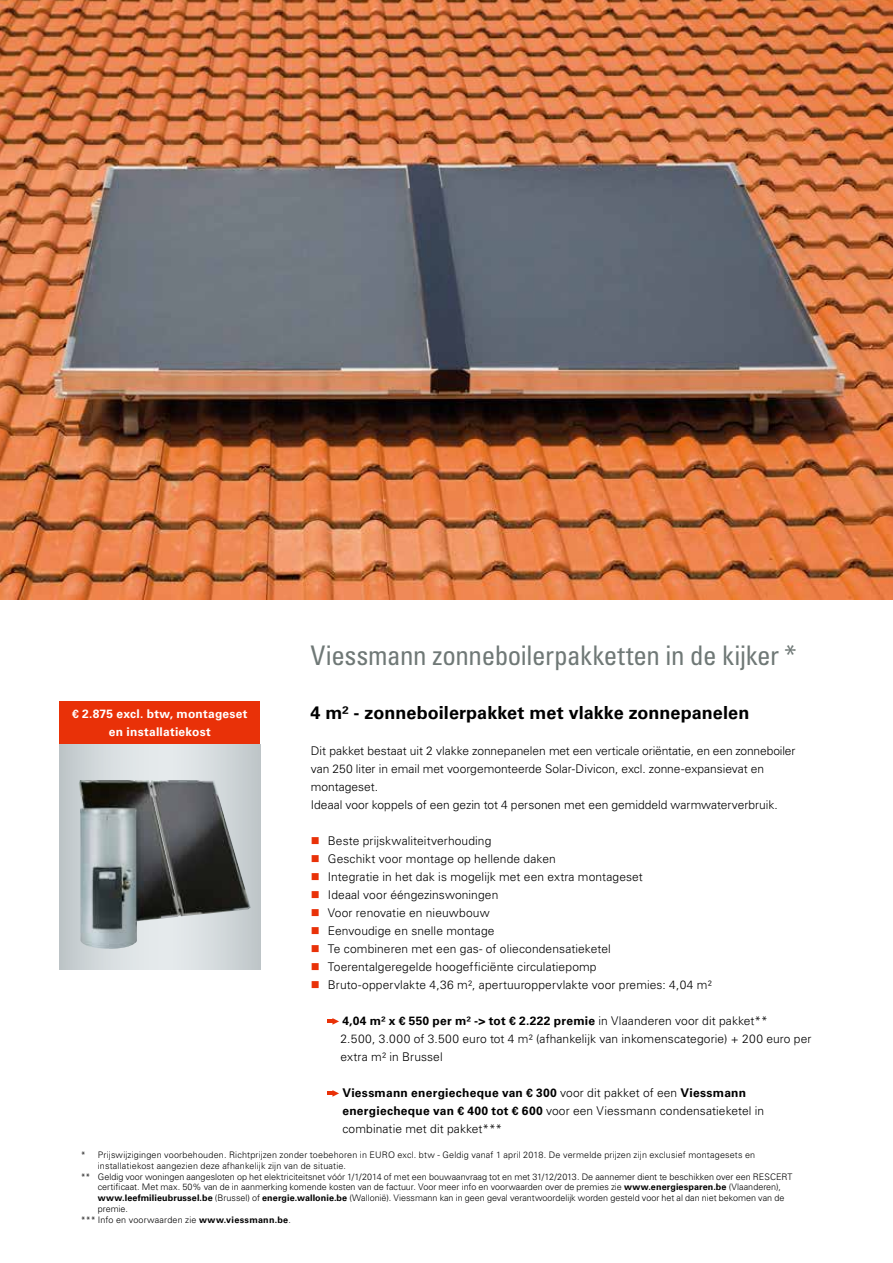
<style>
.page{position:relative;width:893px;height:1263px;background:#fff}
.page>*{position:absolute;margin:0;border:0;box-sizing:border-box;transform-origin:0 0}
.t1{font:condensed 27px "Univers LT Std";letter-spacing:-.015em;color:#6f7876}
.t2{font:700 18px "Univers LT Std";letter-spacing:.005em;color:#000}
.t3{font:300 12px/18px "Univers LT Std";letter-spacing:.005em;color:#000}
.t4{font:700 12px "Univers LT Std";letter-spacing:.02em;color:#fff}
.t5{font:300 9px "Univers LT Std";letter-spacing:.005em;color:#000}
.s1{font-weight:700}
</style>
<div class="page">
<img style="left:0;top:0;width:893px;height:600px">
<svg style="left:60px;top:744px;width:200px;height:225px;background:#cfd5d8"></svg>
<img style="left:79px;top:780px;width:172px;height:169px">
<div style="left:60px;top:702px;width:200px;height:42px;background:#e93108"></div>
<svg style="left:328px;top:1018px;width:11px;height:7px"></svg>
<svg style="left:328px;top:1090px;width:11px;height:7px"></svg>
<h1 class="t1" style="left:310px;top:638px;width:488px">Viessmann zonneboilerpakketten in de kijker *</h1>
<p class="t4" style="left:72px;top:707px;width:177px">€ 2.875 excl. btw, montageset</p>
<h2 class="t2" style="left:310px;top:702px;width:440px">4 m² - zonneboilerpakket met vlakke zonnepanelen</h2>
<p class="t4" style="left:109px;top:725px;width:104px">en installatiekost</p>
<p class="t3" style="left:311px;top:741px;width:486px">Dit pakket bestaat uit 2 vlakke zonnepanelen met een verticale oriëntatie, en een zonneboiler van 250 liter in email met voorgemonteerde Solar-Divicon, excl. zonne-expansievat en montageset.<br>Ideaal voor koppels of een gezin tot 4 personen met een gemiddeld warmwaterverbruik.</p>
<p class="t3" style="left:328px;top:831px;width:385px">Beste prijskwaliteitverhouding<br>Geschikt voor montage op hellende daken<br>Integratie in het dak is mogelijk met een extra montageset<br>Ideaal voor ééngezinswoningen<br>Voor renovatie en nieuwbouw<br>Eenvoudige en snelle montage<br>Te combineren met een gas- of oliecondensatieketel Toerentalgeregelde hoogefficiënte circulatiepomp<br>Bruto-oppervlakte 4,36 m², apertuuroppervlakte voor premies: 4,04 m²</p>
<p class="t3" style="left:341px;top:1011px;width:472px"><span class="s1">4,04 m² x € 550 per m² -&gt; tot € 2.222 premie</span> in Vlaanderen voor dit pakket**<br>2.500, 3.000 of 3.500 euro tot 4 m² (afhankelijk van inkomenscategorie) + 200 euro per extra m² in Brussel</p>
<p class="t3" style="left:342px;top:1083px;width:423px"><span class="s1">Viessmann energiecheque van € 300</span> voor dit pakket of een <span class="s1">Viessmann energiecheque van € 400 tot € 600</span> voor een Viessmann condensatieketel in combinatie met dit pakket***</p>
<p class="t5" style="left:81px;top:1149px;width:676px">* Prijswijzigingen voorbehouden. Richtprijzen zonder toebehoren in EURO excl. btw - Geldig vanaf 1 april 2018. De vermelde prijzen zijn exclusief montagesets en</p>
<p class="t5" style="left:98px;top:1160px;width:250px">installatiekost aangezien deze afhankelijk zijn van de situatie.</p>
<p class="t5" style="left:81px;top:1171px;width:713px">** Geldig voor woningen aangesloten op het elektriciteitsnet vóór 1/1/2014 of met een bouwaanvraag tot en met 31/12/2013. De aannemer dient te beschikken over een RESCERT</p>
<p class="t5" style="left:98px;top:1182px;width:685px">certificaat. Met max. 50% van de in aanmerking komende kosten van de factuur. Voor meer info en voorwaarden over de premies zie <span class="s1">www.energiesparen.be</span> (Vlaanderen),</p>
<p class="t5" style="left:98px;top:1192px;width:688px"><span class="s1">www.leefmilieubrussel.be</span> (Brussel) of <span class="s1">energie.wallonie.be</span> (Wallonië). Viessmann kan in geen geval verantwoordelijk worden gesteld voor het al dan niet bekomen van de</p>
<p class="t5" style="left:98px;top:1203px;width:32px">premie.</p>
<p class="t5" style="left:81px;top:1214px;width:212px">*** Info en voorwaarden zie <span class="s1">www.viessmann.be</span>.</p>
</div>
